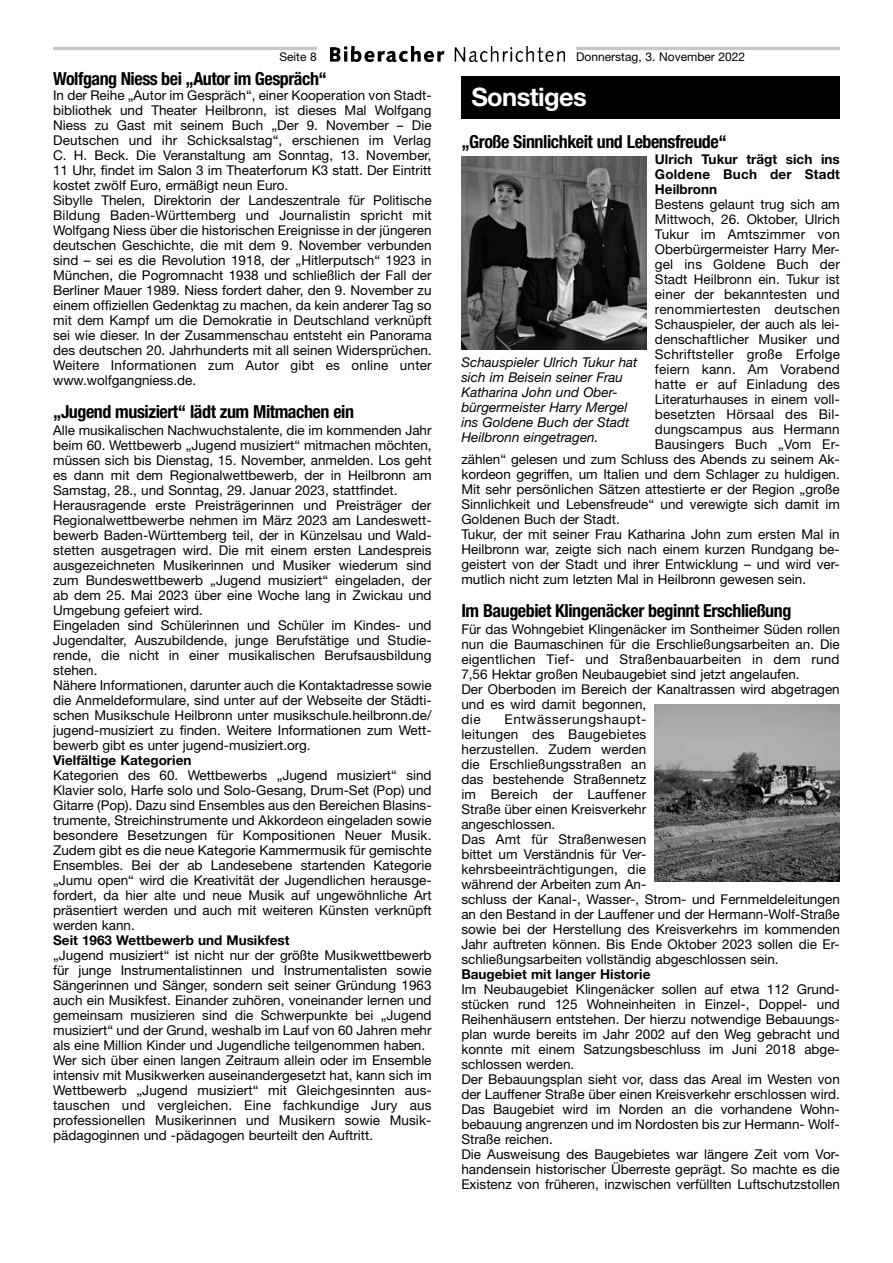
<style>
.page{position:relative;width:893px;height:1263px;background:#fff}
.page>*{position:absolute;margin:0;border:0;box-sizing:border-box;transform-origin:0 0}
.t1{font:700 25.5px "Helvetica Neue LT Std";letter-spacing:-.025em;color:#fff}
.t2{font:700 condensed 18px "Helvetica Neue LT Std";letter-spacing:-.025em;color:#000}
.t3{font:13.5px/15px "Helvetica Neue LT Std";color:#000}
.t4{font:italic 13.5px/15px "Helvetica Neue LT Std";color:#000}
.t5{font:700 13.5px/15px "Helvetica Neue LT Std";color:#000;text-align:justify}
.t6{font:13.5px "Helvetica Neue LT Std";letter-spacing:.02em;color:#000}
.t7{font:12px "Helvetica Neue LT Std";color:#000}
</style>
<div class="page">
<img style="left:330px;top:47px;width:234px;height:15px">
<hr style="left:53px;top:47px;width:264px;height:3px;background:#c5c6c6">
<hr style="left:576px;top:47px;width:264px;height:3px;background:#c5c6c6">
<div style="left:461px;top:76px;width:379px;height:43px;background:#000"></div>
<img style="left:461px;top:156px;width:185px;height:194px">
<img style="left:655px;top:704px;width:185px;height:177px">
<p class="t7" style="left:279px;top:49px;width:39px">Seite 8</p>
<p class="t7" style="left:576px;top:49px;width:171px">Donnerstag, 3. November 2022</p>
<h2 class="t2" style="left:53px;top:68px;width:275px">Wolfgang Niess bei „Autor im Gespräch“</h2>
<p class="t3" style="left:53px;top:88px;width:380px">In der Reihe „Autor im Gespräch“, einer Kooperation von Stadt&shy;bibliothek und Theater Heilbronn, ist dieses Mal Wolfgang Niess zu Gast mit seinem Buch „Der 9. November – Die Deutschen und ihr Schicksalstag“, erschienen im Verlag C. H. Beck. Die Veranstaltung am Sonntag, 13. November, 11 Uhr, findet im Salon 3 im Theaterforum K3 statt. Der Eintritt kostet zwölf Euro, ermäßigt neun Euro.<br>Sibylle Thelen, Direktorin der Landeszentrale für Politische Bildung Baden-Württemberg und Journalistin spricht mit Wolfgang Niess über die historischen Ereignisse in der jüngeren deutschen Geschichte, die mit dem 9. November verbunden sind – sei es die Revolution 1918, der „Hitlerputsch“ 1923 in München, die Pogromnacht 1938 und schließlich der Fall der Berliner Mauer 1989. Niess fordert daher, den 9. November zu einem offiziellen Gedenktag zu machen, da kein anderer Tag so mit dem Kampf um die Demokratie in Deutschland verknüpft sei wie dieser. In der Zusammenschau entsteht ein Panorama des deutschen 20. Jahrhunderts mit all seinen Widersprüchen.<br>Weitere Informationen zum Autor gibt es online unter www.wolfgangniess.de.</p>
<h2 class="t2" style="left:53px;top:401px;width:302px">„Jugend musiziert“ lädt zum Mitmachen ein</h2>
<p class="t3" style="left:53px;top:422px;width:380px">Alle musikalischen Nachwuchstalente, die im kommenden Jahr beim 60. Wettbewerb „Jugend musiziert“ mitmachen möchten, müssen sich bis Dienstag, 15. November, anmelden. Los geht es dann mit dem Regionalwettbewerb, der in Heilbronn am Samstag, 28., und Sonntag, 29. Januar 2023, stattfindet.<br>Herausragende erste Preisträgerinnen und Preisträger der Regionalwettbewerbe nehmen im März 2023 am Landeswett&shy;bewerb Baden-Württemberg teil, der in Künzelsau und Wald&shy;stetten ausgetragen wird. Die mit einem ersten Landespreis ausgezeichneten Musikerinnen und Musiker wiederum sind zum Bundeswettbewerb „Jugend musiziert“ eingeladen, der ab dem 25. Mai 2023 über eine Woche lang in Zwickau und Umgebung gefeiert wird.<br>Eingeladen sind Schülerinnen und Schüler im Kindes- und Jugendalter, Auszubildende, junge Berufstätige und Studie&shy;rende, die nicht in einer musikalischen Berufsausbildung stehen.<br>Nähere Informationen, darunter auch die Kontaktadresse sowie die Anmeldeformulare, sind unter auf der Webseite der Städti&shy;schen Musikschule Heilbronn unter musikschule.heilbronn.de/ jugend-musiziert zu finden. Weitere Informationen zum Wett&shy;bewerb gibt es unter jugend-musiziert.org.</p>
<p class="t5" style="left:53px;top:752px;width:140px">Vielfältige Kategorien</p>
<p class="t3" style="left:53px;top:767px;width:380px;text-align:justify">Kategorien des 60. Wettbewerbs „Jugend musiziert“ sind Klavier solo, Harfe solo und Solo-Gesang, Drum-Set (Pop) und Gitarre (Pop). Dazu sind Ensembles aus den Bereichen Blasins&shy;trumente, Streichinstrumente und Akkordeon eingeladen sowie besondere Besetzungen für Kompositionen Neuer Musik.<br>Zudem gibt es die neue Kategorie Kammermusik für gemischte Ensembles. Bei der ab Landesebene startenden Kategorie „Jumu open“ wird die Kreativität der Jugendlichen herausge&shy;fordert, da hier alte und neue Musik auf ungewöhnliche Art präsentiert werden und auch mit weiteren Künsten verknüpft werden kann.</p>
<p class="t5" style="left:53px;top:932px;width:238px">Seit 1963 Wettbewerb und Musikfest</p>
<p class="t3" style="left:53px;top:947px;width:380px">„Jugend musiziert“ ist nicht nur der größte Musikwettbewerb für junge Instrumentalistinnen und Instrumentalisten sowie Sängerinnen und Sänger, sondern seit seiner Gründung 1963 auch ein Musikfest. Einander zuhören, voneinander lernen und gemeinsam musizieren sind die Schwerpunkte bei „Jugend musiziert“ und der Grund, weshalb im Lauf von 60 Jahren mehr als eine Million Kinder und Jugendliche teilgenommen haben.<br>Wer sich über einen langen Zeitraum allein oder im Ensemble intensiv mit Musikwerken auseinandergesetzt hat, kann sich im Wettbewerb „Jugend musiziert“ mit Gleichgesinnten aus&shy;tauschen und vergleichen. Eine fachkundige Jury aus professionellen Musikerinnen und Musikern sowie Musik&shy;pädagoginnen und -pädagogen beurteilt den Auftritt.</p>
<h1 class="t1" style="left:471px;top:82px;width:117px">Sonstiges</h1>
<h2 class="t2" style="left:461px;top:131px;width:267px">„Große Sinnlichkeit und Lebensfreude“</h2>
<p class="t5" style="left:655px;top:152px;width:186px">Ulrich Tukur trägt sich ins Goldene Buch der Stadt Heilbronn</p>
<p class="t3" style="left:655px;top:197px;width:186px">Bestens gelaunt trug sich am</p>
<p class="t3" style="left:655px;top:212px;width:186px">Mittwoch, 26. Oktober, Ulrich</p>
<p class="t3" style="left:655px;top:227px;width:186px">Tukur im Amtszimmer von</p>
<p class="t3" style="left:655px;top:242px;width:186px">Oberbürgermeister Harry Mer-</p>
<p class="t3" style="left:655px;top:257px;width:186px">gel ins Goldene Buch der</p>
<p class="t3" style="left:655px;top:272px;width:186px">Stadt Heilbronn ein. Tukur ist</p>
<p class="t3" style="left:655px;top:287px;width:186px">einer der bekanntesten und</p>
<p class="t6" style="left:655px;top:301px;width:186px">renommiertesten deutschen</p>
<p class="t3" style="left:655px;top:317px;width:186px">Schauspieler, der auch als lei-</p>
<p class="t3" style="left:655px;top:332px;width:186px">denschaftlicher Musiker und</p>
<p class="t6" style="left:655px;top:346px;width:187px">Schriftsteller große Erfolge</p>
<p class="t3" style="left:655px;top:362px;width:186px">feiern kann. Am Vorabend</p>
<p class="t3" style="left:655px;top:377px;width:186px">hatte er auf Einladung des</p>
<p class="t3" style="left:655px;top:392px;width:186px">Literaturhauses in einem voll-</p>
<p class="t3" style="left:655px;top:407px;width:186px">besetzten Hörsaal des Bil-</p>
<p class="t3" style="left:655px;top:422px;width:186px">dungscampus aus Hermann</p>
<p class="t3" style="left:655px;top:437px;width:186px">Bausingers Buch „Vom Er-</p>
<p class="t3" style="left:461px;top:452px;width:380px">zählen“ gelesen und zum Schluss des Abends zu seinem Ak-</p>
<p class="t3" style="left:461px;top:467px;width:380px">kordeon gegriffen, um Italien und dem Schlager zu huldigen.</p>
<p class="t3" style="left:461px;top:482px;width:380px">Mit sehr persönlichen Sätzen attestierte er der Region „große</p>
<p class="t3" style="left:461px;top:497px;width:380px">Sinnlichkeit und Lebensfreude“ und verewigte sich damit im</p>
<p class="t3" style="left:461px;top:512px;width:160px">Goldenen Buch der Stadt.</p>
<p class="t3" style="left:461px;top:527px;width:380px">Tukur, der mit seiner Frau Katharina John zum ersten Mal in</p>
<p class="t3" style="left:461px;top:542px;width:380px">Heilbronn war, zeigte sich nach einem kurzen Rundgang be-</p>
<p class="t3" style="left:461px;top:557px;width:380px">geistert von der Stadt und ihrer Entwicklung – und wird ver-</p>
<p class="t3" style="left:461px;top:572px;width:346px">mutlich nicht zum letzten Mal in Heilbronn gewesen sein.</p>
<h2 class="t2" style="left:461px;top:600px;width:331px">Im Baugebiet Klingenäcker beginnt Erschließung</h2>
<p class="t3" style="left:461px;top:621px;width:380px">Für das Wohngebiet Klingenäcker im Sontheimer Süden rollen nun die Baumaschinen für die Erschließungsarbeiten an. Die eigentlichen Tief- und Straßenbauarbeiten in dem rund 7,56 Hektar großen Neubaugebiet sind jetzt angelaufen.<br>Der Oberboden im Bereich der Kanaltrassen wird abgetragen und es wird damit begonnen,<br>die</p>
<p class="t4" style="left:461px;top:354px;width:178px">Schauspieler Ulrich Tukur hat sich im Beisein seiner Frau<br>Katharina John und Ober&shy;bürgermeister Harry Mergel ins Goldene Buch der Stadt<br>Heilbronn eingetragen.</p>
<p class="t3" style="left:461px;top:711px;width:380px;text-indent:43px">Entwässerungshaupt-<br>leitungen des Baugebietes<br>herzustellen. Zudem werden<br>die Erschließungsstraßen an<br>das bestehende Straßennetz<br>im Bereich der Lauffener<br>Straße über einen Kreisverkehr<br>angeschlossen.<br>Das Amt für Straßenwesen<br>bittet um Verständnis für Ver-<br>kehrsbeeinträchtigungen, die<br>während der Arbeiten zum An-<br>schluss der Kanal-, Wasser-, Strom- und Fernmeldeleitungen an den Bestand in der Lauffener und der Hermann-Wolf-Straße sowie bei der Herstellung des Kreisverkehrs im kommenden Jahr auftreten können. Bis Ende Oktober 2023 sollen die Er&shy;schließungsarbeiten vollständig abgeschlossen sein.</p>
<p class="t5" style="left:461px;top:966px;width:191px">Baugebiet mit langer Historie</p>
<p class="t3" style="left:461px;top:981px;width:380px">Im Neubaugebiet Klingenäcker sollen auf etwa 112 Grund&shy;stücken rund 125 Wohneinheiten in Einzel-, Doppel- und Reihenhäusern entstehen. Der hierzu notwendige Bebauungs&shy;plan wurde bereits im Jahr 2002 auf den Weg gebracht und konnte mit einem Satzungsbeschluss im Juni 2018 abge&shy;schlossen werden.<br>Der Bebauungsplan sieht vor, dass das Areal im Westen von der Lauffener Straße über einen Kreisverkehr erschlossen wird.<br>Das Baugebiet wird im Norden an die vorhandene Wohn&shy;bebauung angrenzen und im Nordosten bis zur Hermann- Wolf-Straße reichen.<br>Die Ausweisung des Baugebietes war längere Zeit vom Vor&shy;handensein historischer Überreste geprägt. So machte es die Existenz von früheren, inzwischen verfüllten Luftschutzstollen</p>
</div>
